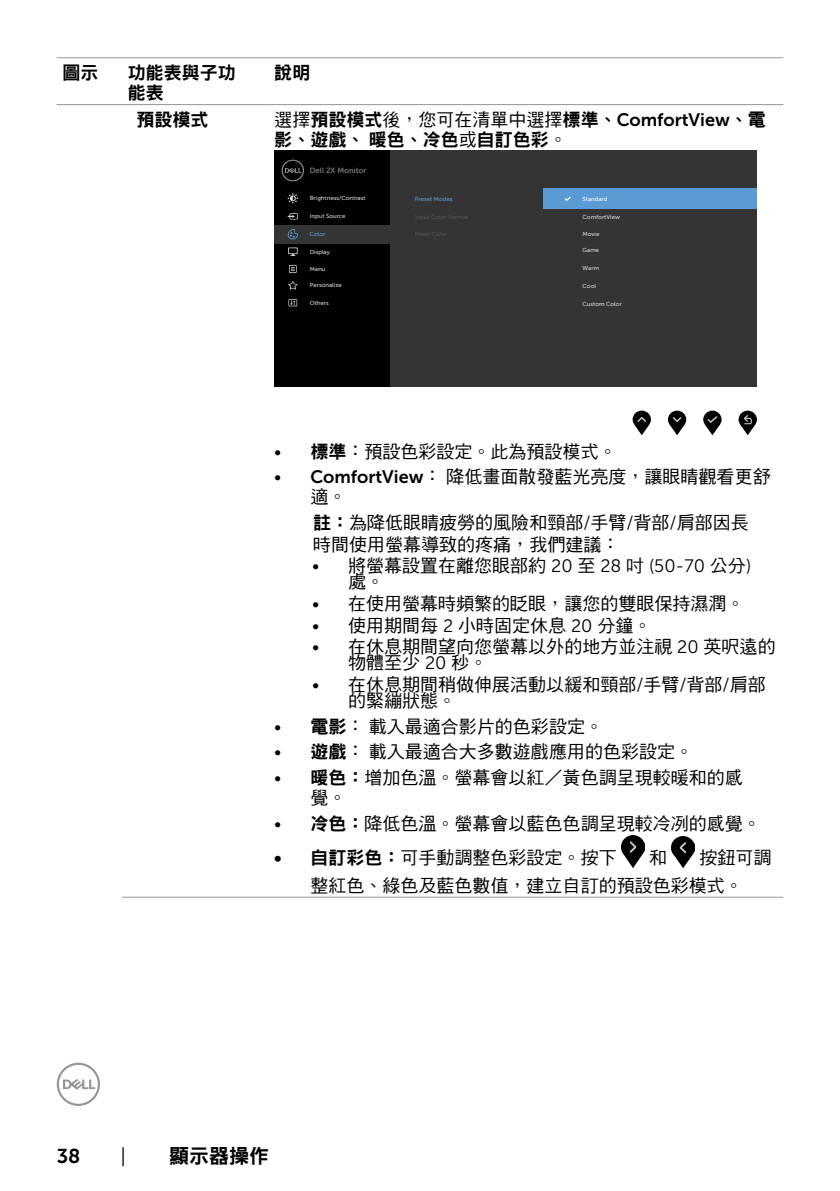
<style>
.page{position:relative;width:840px;height:1191px;background:#fff}
.page>*{position:absolute;margin:0;border:0;box-sizing:border-box;transform-origin:0 0}
.t1{font:20px "DF Hei Std W9";color:#000}
.t2{font:20px "Museo Sans For Dell 700";color:#000}
.t3{font:20px "Museo Sans For Dell 300";color:#000}
.Table_Paragraph{font:18px/16px "DF Hei Std W5";color:#000}
.Table_Paragraph-2{font:18px/20px "DF Hei Std W9";color:#000}
.Table_Head{font:18px/20px "DF Hei Std W9";color:#000}
.內文{font:18px "DF Hei Std W9";color:#000}
.t4{font:7.6px "Museo Sans For Dell 500";color:#939393}
.t5{font:5.8px "Museo Sans For Dell 500";color:#d9d9d9}
.t6{font:5.8px "Museo Sans For Dell 500";color:#5b9bd5}
.t7{font:5.8px "Museo Sans For Dell 500";color:#fff}
.s1{font-family:"DF Hei Std W5"}
.s2{font-family:"Museo Sans For Dell 700"}
.s3{font-family:"Museo Sans For Dell 300"}
.s4{font-family:"DF Hei Std W9"}
</style>
<div class="page">
<svg style="left:57px;top:1062px;width:43px;height:44px"></svg>
<hr style="left:57px;top:104px;width:65px;height:1px;background:#939598">
<hr style="left:122px;top:104px;width:146px;height:1px;background:#939598">
<hr style="left:268px;top:104px;width:514px;height:1px;background:#939598">
<hr style="left:57px;top:57px;width:65px;height:1px;background:#939598">
<hr style="left:122px;top:57px;width:146px;height:1px;background:#939598">
<hr style="left:268px;top:57px;width:514px;height:1px;background:#939598">
<hr style="left:122px;top:897px;width:146px;height:1px;background:#939598">
<hr style="left:268px;top:897px;width:514px;height:1px;background:#939598">
<div style="left:274px;top:150px;width:482px;height:237px;background:#343435"></div>
<div style="left:274px;top:150px;width:116px;height:237px;background:#000"></div>
<div style="left:274px;top:225px;width:118px;height:18px;background:#343435"></div>
<svg style="left:281px;top:160px;width:23px;height:21px"></svg>
<svg style="left:287px;top:213px;width:11px;height:7px"></svg>
<svg style="left:287px;top:229px;width:11px;height:11px"></svg>
<svg style="left:288px;top:281px;width:9px;height:9px"></svg>
<svg style="left:288px;top:247px;width:9px;height:7px"></svg>
<div style="left:288px;top:248px;width:9px;height:5px;background:#000"></div>
<svg style="left:289px;top:265px;width:7px;height:8px"></svg>
<svg style="left:289px;top:266px;width:7px;height:6px"></svg>
<svg style="left:291px;top:267px;width:3px;height:4px"></svg>
<svg style="left:288px;top:299px;width:9px;height:7px"></svg>
<svg style="left:289px;top:300px;width:7px;height:6px"></svg>
<svg style="left:290px;top:300px;width:5px;height:5px"></svg>
<svg style="left:287px;top:193px;width:11px;height:10px"></svg>
<svg style="left:632px;top:410px;width:18px;height:18px"></svg>
<svg style="left:634px;top:417px;width:14px;height:18px"></svg>
<svg style="left:667px;top:410px;width:19px;height:18px"></svg>
<svg style="left:669px;top:417px;width:15px;height:18px"></svg>
<svg style="left:702px;top:410px;width:19px;height:18px"></svg>
<svg style="left:705px;top:416px;width:14px;height:19px"></svg>
<svg style="left:738px;top:410px;width:18px;height:18px"></svg>
<svg style="left:740px;top:415px;width:14px;height:20px"></svg>
<div style="left:543px;top:188px;width:213px;height:21px;background:#5b9bd5"></div>
<svg style="left:565px;top:196px;width:5px;height:5px"></svg>
<img style="left:621px;top:836px;width:23px;height:31px">
<img style="left:671px;top:836px;width:23px;height:31px">
<p class="內文" style="left:62px;top:63px;width:37px">圖示</p>
<p class="Table_Head" style="left:128px;top:62px;width:109px">功能表與子功能表</p>
<p class="Table_Head" style="left:274px;top:62px;width:37px">說明</p>
<p class="Table_Paragraph-2" style="left:136px;top:109px;width:73px">預設模式</p>
<p class="Table_Paragraph-2" style="left:274px;top:109px;width:493px"><span class="s1">選擇</span>預設模式<span class="s1">後，您可在清單中選擇</span>標準、<span class="s2">ComfortView</span>、電影、遊戲、暖色、冷色<span class="s1">或</span>自訂色彩<span class="s1">。</span></p>
<p class="t4" style="left:309px;top:166px;width:58px">Dell 2X Monitor</p>
<p class="t5" style="left:309px;top:195px;width:57px">Brightness/Contrast</p>
<p class="t6" style="left:414px;top:195px;width:39px">Preset Modes</p>
<p class="t5" style="left:309px;top:213px;width:37px">Input Source</p>
<p class="t6" style="left:309px;top:231px;width:17px">Color</p>
<p class="t5" style="left:309px;top:249px;width:22px">Display</p>
<p class="t5" style="left:309px;top:266px;width:17px">Menu</p>
<p class="t5" style="left:309px;top:300px;width:20px">Others</p>
<p class="t5" style="left:309px;top:282px;width:34px">Personalize</p>
<p class="t7" style="left:582px;top:195px;width:26px">Standard</p>
<p class="t5" style="left:582px;top:213px;width:39px">ComfortView</p>
<p class="t5" style="left:582px;top:231px;width:18px">Movie</p>
<p class="t5" style="left:582px;top:247px;width:18px">Game</p>
<p class="t5" style="left:582px;top:264px;width:18px">Warm</p>
<p class="t5" style="left:582px;top:282px;width:15px">Cool</p>
<p class="t5" style="left:582px;top:300px;width:41px">Custom Color</p>
<p class="Table_Paragraph" style="left:274px;top:443px;width:343px"><span class="s3">•</span> <span class="s4">標準</span>：預設色彩設定。此為預設模式。</p>
<p class="Table_Paragraph" style="left:310px;top:466px;width:461px;line-height:20px;text-indent:-36px"><span class="s3">•</span> <span class="s2">ComfortView</span>：降低畫面散發藍光亮度，讓眼睛觀看更舒適。</p>
<p class="Table_Paragraph" style="left:313px;top:514px;width:437px"><span class="s4">註：</span>為降低眼睛疲勞的風險和頸部<span class="s3">/</span>手臂<span class="s3">/</span>背部<span class="s3">/</span>肩部因長</p>
<p class="Table_Paragraph" style="left:313px;top:536px;width:308px">時間使用螢幕導致的疼痛，我們建議：</p>
<p class="Table_Paragraph" style="left:348px;top:557px;width:404px;text-indent:-36px"><span class="s3">•</span> 將螢幕設置在離您眼部約 <span class="s3">20</span> 至 <span class="s3">28</span> 吋 <span class="s3">(50-70</span> 公分<span class="s3">)</span>處。</p>
<p class="Table_Paragraph" style="left:312px;top:595px;width:433px"><span class="s3">•</span> 在使用螢幕時頻繁的眨眼，讓您的雙眼保持濕潤。</p>
<p class="Table_Paragraph" style="left:312px;top:617px;width:340px"><span class="s3">•</span> 使用期間每 <span class="s3">2</span> 小時固定休息 <span class="s3">20</span> 分鐘。</p>
<p class="Table_Paragraph" style="left:348px;top:638px;width:429px;text-indent:-36px"><span class="s3">•</span> 在休息期間望向您螢幕以外的地方並注視 <span class="s3">20</span> 英呎遠的物體至少 <span class="s3">20</span> 秒。</p>
<p class="Table_Paragraph" style="left:348px;top:676px;width:419px;text-indent:-36px"><span class="s3">•</span> 在休息期間稍做伸展活動以緩和頸部<span class="s3">/</span>手臂<span class="s3">/</span>背部<span class="s3">/</span>肩部的緊繃狀態。</p>
<p class="Table_Paragraph" style="left:274px;top:718px;width:330px"><span class="s3">•</span> <span class="s4">電影</span>：載入最適合影片的色彩設定。</p>
<p class="Table_Paragraph" style="left:274px;top:743px;width:420px"><span class="s3">•</span> <span class="s4">遊戲</span>：載入最適合大多數遊戲應用的色彩設定。</p>
<p class="Table_Paragraph" style="left:310px;top:767px;width:433px;line-height:20px;text-indent:-36px"><span class="s3">•</span> <span class="s4">暖色：</span>增加色溫。螢幕會以紅／黃色調呈現較暖和的感覺。</p>
<p class="Table_Paragraph" style="left:274px;top:815px;width:487px"><span class="s3">•</span> <span class="s4">冷色：</span>降低色溫。螢幕會以藍色色調呈現較冷冽的感覺。</p>
<p class="Table_Paragraph" style="left:274px;top:848px;width:343px"><span class="s2">•</span> <span class="s4">自訂彩色：</span>可手動調整色彩設定。按下</p>
<p class="Table_Paragraph" style="left:648px;top:848px;width:19px">和</p>
<p class="Table_Paragraph" style="left:310px;top:842px;width:462px;line-height:28px;text-indent:389px">按鈕可調整紅色、綠色及藍色數值，建立自訂的預設色彩模式。</p>
<p class="t2" style="left:57px;top:1144px;width:25px">38</p>
<p class="t3" style="left:120px;top:1145px;width:7px">|</p>
<p class="t1" style="left:169px;top:1144px;width:101px">顯示器操作</p>
</div>
